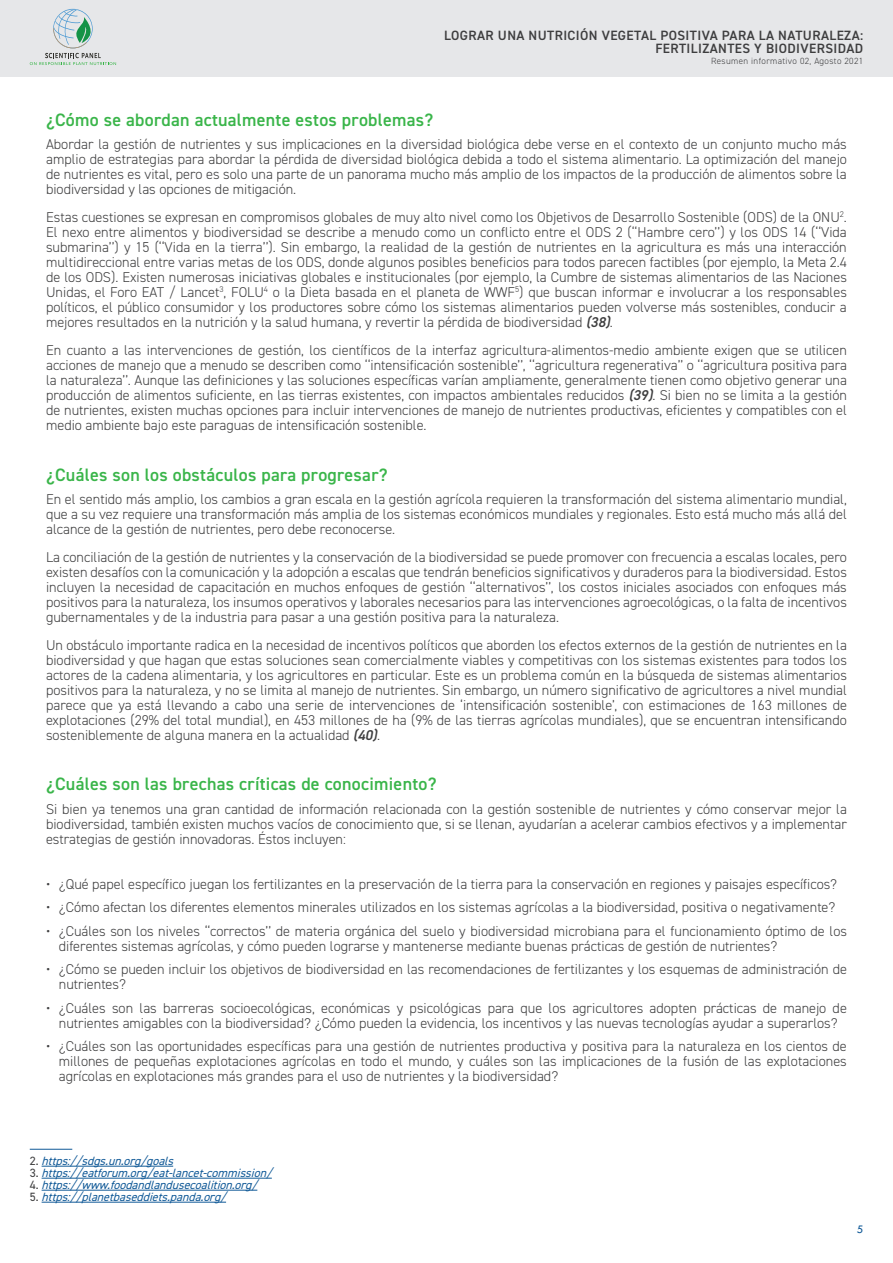
<style>
.page{position:relative;width:893px;height:1263px;background:#fff}
.page>*{position:absolute;margin:0;border:0;box-sizing:border-box;transform-origin:0 0}
.Big_Heading_Small{font:600 18px "DIN2014";letter-spacing:.015em;color:#3ab54a}
.Body{font:300 14.25px/15px "DIN2014";color:#3e3e3f;text-align:justify}
.t1{font:600 13.5px/13.5px "DIN2014";letter-spacing:.03em;color:#3e3e3f;text-align:right}
.t2{font:italic 12px "DIN2014";color:#105997}
.t3{font:12px "Tw Cen";color:#105997}
.t4{font:300 9px "DIN2014";letter-spacing:.04em;color:#3e3e3f}
.s1{font-weight:600;font-style:italic}
.s2{font-style:normal;color:#3e3e3f}
</style>
<div class="page">
<div style="left:0;top:0;width:893px;height:77px;background:#e6e7e9"></div>
<svg style="left:30px;top:9px;width:86px;height:56px"></svg>
<hr style="left:42px;top:1166px;width:131px;height:1px;background:#105997">
<hr style="left:42px;top:1178px;width:230px;height:1px;background:#105997">
<hr style="left:42px;top:1190px;width:215px;height:1px;background:#105997">
<hr style="left:42px;top:1202px;width:184px;height:1px;background:#105997">
<hr style="left:30px;top:1149px;width:42px;height:1px;background:#105997">
<p class="t1" style="left:444px;top:28px;width:420px">LOGRAR UNA NUTRICIÓN VEGETAL POSITIVA PARA LA NATURALEZA:<br>FERTILIZANTES Y BIODIVERSIDAD</p>
<p class="t4" style="left:711px;top:55px;width:154px">Resumen informativo 02, Agosto 2021</p>
<p class="Big_Heading_Small" style="left:46px;top:108px;width:389px">¿Cómo se abordan actualmente estos problemas?</p>
<p class="Body" style="left:46px;top:137px;width:802px">Abordar la gestión de nutrientes y sus implicaciones en la diversidad biológica debe verse en el contexto de un conjunto mucho más amplio de estrategias para abordar la pérdida de diversidad biológica debida a todo el sistema alimentario. La optimización del manejo de nutrientes es vital, pero es solo una parte de un panorama mucho más amplio de los impactos de la producción de alimentos sobre la biodiversidad y las opciones de mitigación.</p>
<p class="Body" style="left:46px;top:210px;width:802px">Estas cuestiones se expresan en compromisos globales de muy alto nivel como los Objetivos de Desarrollo Sostenible (ODS) de la ONU<sup>2</sup>.<br>El nexo entre alimentos y biodiversidad se describe a menudo como un conflicto entre el ODS 2 (‘‘Hambre cero’’) y los ODS 14 (‘‘Vida submarina’’) y 15 (‘‘Vida en la tierra’’). Sin embargo, la realidad de la gestión de nutrientes en la agricultura es más una interacción multidireccional entre varias metas de los ODS, donde algunos posibles beneficios para todos parecen factibles (por ejemplo, la Meta 2.4 de los ODS). Existen numerosas iniciativas globales e institucionales (por ejemplo, la Cumbre de sistemas alimentarios de las Naciones Unidas, el Foro EAT / Lancet<sup>3</sup>, FOLU<sup>4</sup> o la Dieta basada en el planeta de WWF<sup>5</sup>) que buscan informar e involucrar a los responsables políticos, el público consumidor y los productores sobre cómo los sistemas alimentarios pueden volverse más sostenibles, conducir a mejores resultados en la nutrición y la salud humana, y revertir la pérdida de biodiversidad <span class="s1">(38)</span>.</p>
<p class="Body" style="left:46px;top:342px;width:802px">En cuanto a las intervenciones de gestión, los científicos de la interfaz agricultura-alimentos-medio ambiente exigen que se utilicen acciones de manejo que a menudo se describen como ‘‘intensificación sostenible’’, ‘‘agricultura regenerativa’’ o ‘‘agricultura positiva para la naturaleza’’. Aunque las definiciones y las soluciones específicas varían ampliamente, generalmente tienen como objetivo generar una producción de alimentos suficiente, en las tierras existentes, con impactos ambientales reducidos <span class="s1">(39)</span>. Si bien no se limita a la gestión de nutrientes, existen muchas opciones para incluir intervenciones de manejo de nutrientes productivas, eficientes y compatibles con el medio ambiente bajo este paraguas de intensificación sostenible.</p>
<p class="Big_Heading_Small" style="left:46px;top:462px;width:343px">¿Cuáles son los obstáculos para progresar?</p>
<p class="Body" style="left:46px;top:492px;width:802px">En el sentido más amplio, los cambios a gran escala en la gestión agrícola requieren la transformación del sistema alimentario mundial, que a su vez requiere una transformación más amplia de los sistemas económicos mundiales y regionales. Esto está mucho más allá del alcance de la gestión de nutrientes, pero debe reconocerse.</p>
<p class="Body" style="left:46px;top:549px;width:802px">La conciliación de la gestión de nutrientes y la conservación de la biodiversidad se puede promover con frecuencia a escalas locales, pero existen desafíos con la comunicación y la adopción a escalas que tendrán beneficios significativos y duraderos para la biodiversidad. Estos incluyen la necesidad de capacitación en muchos enfoques de gestión ‘‘alternativos’’, los costos iniciales asociados con enfoques más positivos para la naturaleza, los insumos operativos y laborales necesarios para las intervenciones agroecológicas, o la falta de incentivos gubernamentales y de la industria para pasar a una gestión positiva para la naturaleza.</p>
<p class="Body" style="left:46px;top:637px;width:802px">Un obstáculo importante radica en la necesidad de incentivos políticos que aborden los efectos externos de la gestión de nutrientes en la biodiversidad y que hagan que estas soluciones sean comercialmente viables y competitivas con los sistemas existentes para todos los actores de la cadena alimentaria, y los agricultores en particular. Este es un problema común en la búsqueda de sistemas alimentarios positivos para la naturaleza, y no se limita al manejo de nutrientes. Sin embargo, un número significativo de agricultores a nivel mundial parece que ya está llevando a cabo una serie de intervenciones de ‘intensificación sostenible’, con estimaciones de 163 millones de explotaciones (29% del total mundial), en 453 millones de ha (9% de las tierras agrícolas mundiales), que se encuentran intensificando sosteniblemente de alguna manera en la actualidad <span class="s1">(40)</span>.</p>
<p class="Big_Heading_Small" style="left:46px;top:772px;width:392px">¿Cuáles son las brechas críticas de conocimiento?</p>
<p class="Body" style="left:46px;top:801px;width:802px">Si bien ya tenemos una gran cantidad de información relacionada con la gestión sostenible de nutrientes y cómo conservar mejor la biodiversidad, también existen muchos vacíos de conocimiento que, si se llenan, ayudarían a acelerar cambios efectivos y a implementar estrategias de gestión innovadoras. Éstos incluyen:</p>
<p class="Body" style="left:46px;top:876px;width:793px">• ¿Qué papel específico juegan los fertilizantes en la preservación de la tierra para la conservación en regiones y paisajes específicos?</p>
<p class="Body" style="left:46px;top:900px;width:791px">• ¿Cómo afectan los diferentes elementos minerales utilizados en los sistemas agrícolas a la biodiversidad, positiva o negativamente?</p>
<p class="Body" style="left:59px;top:923px;width:790px;text-indent:-13px">• ¿Cuáles son los niveles ‘‘correctos’’ de materia orgánica del suelo y biodiversidad microbiana para el funcionamiento óptimo de los diferentes sistemas agrícolas, y cómo pueden lograrse y mantenerse mediante buenas prácticas de gestión de nutrientes?</p>
<p class="Body" style="left:59px;top:962px;width:790px;text-indent:-13px">• ¿Cómo se pueden incluir los objetivos de biodiversidad en las recomendaciones de fertilizantes y los esquemas de administración de nutrientes?</p>
<p class="Body" style="left:46px;top:1000px;width:802px;text-align:center">• ¿Cuáles son las barreras socioecológicas, económicas y psicológicas para que los agricultores adopten prácticas de manejo de nutrientes amigables con la biodiversidad? ¿Cómo pueden la evidencia, los incentivos y las nuevas tecnologías ayudar a superarlos?</p>
<p class="Body" style="left:59px;top:1039px;width:789px;text-indent:-13px">• ¿Cuáles son las oportunidades específicas para una gestión de nutrientes productiva y positiva para la naturaleza en los cientos de millones de pequeñas explotaciones agrícolas en todo el mundo, y cuáles son las implicaciones de la fusión de las explotaciones agrícolas en explotaciones más grandes para el uso de nutrientes y la biodiversidad?</p>
<p class="t2" style="left:30px;top:1153px;width:149px"><span class="s2">2 .</span> https://sdgs.un.org/goals</p>
<p class="t2" style="left:30px;top:1165px;width:247px"><span class="s2">3 .</span> https://eatforum.org/eat-lancet-commission/</p>
<p class="t2" style="left:30px;top:1177px;width:233px"><span class="s2">4 .</span> https://www.foodandlandusecoalition.org/</p>
<p class="t2" style="left:30px;top:1189px;width:202px"><span class="s2">5 .</span> https://planetbaseddiets.panda.org/</p>
<p class="t3" style="left:857px;top:1222px;width:8px">5</p>
</div>
